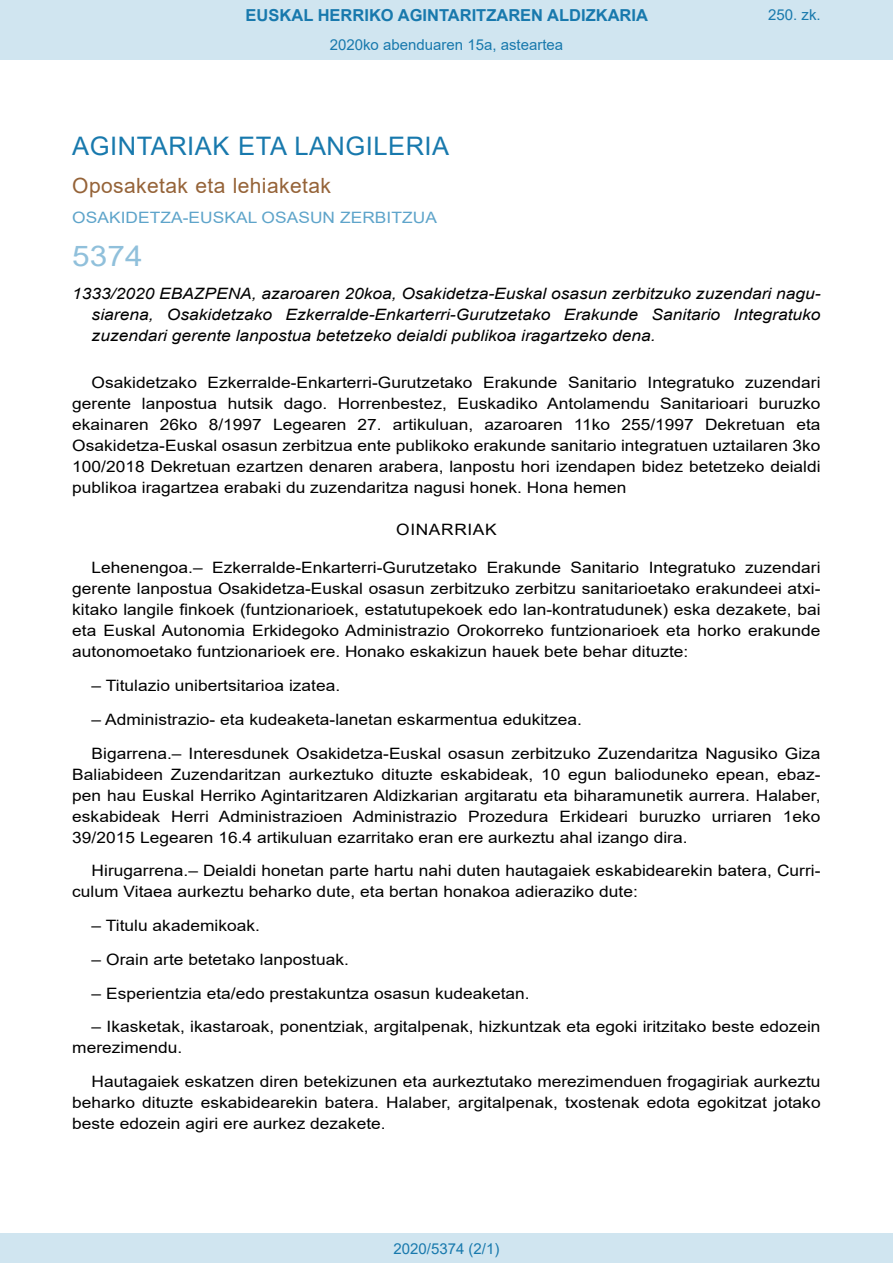
<style>
.page{position:relative;width:893px;height:1263px;background:#fff}
.page>*{position:absolute;margin:0;border:0;box-sizing:border-box;transform-origin:0 0}
.BOPVOrden{font:28.5px "Arial";color:#90c0db;scale:1.11 1}
.BOPVSeccion{font:25.5px "Arial";letter-spacing:.02em;color:#1879ad}
.BOPVSubseccion{font:21px "Arial";letter-spacing:.02em;color:#956338}
.t1{font:700 16.5px "Arial";color:#1879ad}
.BOPVDetalle{font:15.6px/21px "Arial";color:#000;text-align:justify;scale:1.11 1}
.BOPVTitulo{font:italic 15.6px/21px "Arial";color:#000;text-align:justify;scale:1.11 1}
.BOPVOrganismo{font:15.6px "Arial";letter-spacing:.005em;color:#5ea4ca;scale:1.11 1}
.BOPVClave{font:15.6px "Arial";letter-spacing:.035em;color:#000;scale:1.11 1}
.Paginacion_Centro{font:15px "Arial";color:#1879ad}
</style>
<div class="page">
<div style="left:0;top:0;width:893px;height:60px;background:#d0e5f0"></div>
<div style="left:0;top:1233px;width:893px;height:30px;background:#d0e5f0"></div>
<p class="t1" style="left:246px;top:3px;width:404px">EUSKAL HERRIKO AGINTARITZAREN ALDIZKARIA</p>
<p class="Paginacion_Centro" style="left:330px;top:35px;width:235px">2020ko abenduaren 15a, asteartea</p>
<p class="Paginacion_Centro" style="left:768px;top:5px;width:54px">250. zk.</p>
<p class="BOPVSeccion" style="left:72px;top:128px;width:378px">AGINTARIAK ETA LANGILERIA</p>
<p class="BOPVSubseccion" style="left:72px;top:171px;width:260px">Oposaketak eta lehiaketak</p>
<p class="BOPVOrganismo" style="left:72px;top:207px;width:330px">OSAKIDETZA-EUSKAL OSASUN ZERBITZUA</p>
<p class="BOPVOrden" style="left:72px;top:236px;width:65px">5374</p>
<p class="BOPVTitulo" style="left:92px;top:284px;width:658px;text-indent:-19px">1333/2020 EBAZPENA, azaroaren 20koa, Osakidetza-Euskal osasun zerbitzuko zuzendari nagu&shy;siarena, Osakidetzako Ezkerralde-Enkarterri-Gurutzetako Erakunde Sanitario Integratuko zuzendari gerente lanpostua betetzeko deialdi publikoa iragartzeko dena.</p>
<p class="BOPVDetalle" style="left:72px;top:372px;width:676px;text-indent:19px">Osakidetzako Ezkerralde-Enkarterri-Gurutzetako Erakunde Sanitario Integratuko zuzendari gerente lanpostua hutsik dago. Horrenbestez, Euskadiko Antolamendu Sanitarioari buruzko ekainaren 26ko 8/1997 Legearen 27. artikuluan, azaroaren 11ko 255/1997 Dekretuan eta Osakidetza-Euskal osasun zerbitzua ente publikoko erakunde sanitario integratuen uztailaren 3ko 100/2018 Dekretuan ezartzen denaren arabera, lanpostu hori izendapen bidez betetzeko deialdi publikoa iragartzea erabaki du zuzendaritza nagusi honek. Hona hemen</p>
<p class="BOPVClave" style="left:396px;top:519px;width:92px">OINARRIAK</p>
<p class="BOPVDetalle" style="left:72px;top:557px;width:676px;text-indent:19px">Lehenengoa.– Ezkerralde-Enkarterri-Gurutzetako Erakunde Sanitario Integratuko zuzendari gerente lanpostua Osakidetza-Euskal osasun zerbitzuko zerbitzu sanitarioetako erakundeei atxi&shy;kitako langile finkoek (funtzionarioek, estatutupekoek edo lan-kontratudunek) eska dezakete, bai eta Euskal Autonomia Erkidegoko Administrazio Orokorreko funtzionarioek eta horko erakunde autonomoetako funtzionarioek ere. Honako eskakizun hauek bete behar dituzte:</p>
<p class="BOPVDetalle" style="left:92px;top:675px;width:226px">– Titulazio unibertsitarioa izatea.</p>
<p class="BOPVDetalle" style="left:92px;top:709px;width:443px">– Administrazio- eta kudeaketa-lanetan eskarmentua edukitzea.</p>
<p class="BOPVDetalle" style="left:72px;top:742px;width:676px;text-indent:19px">Bigarrena.– Interesdunek Osakidetza-Euskal osasun zerbitzuko Zuzendaritza Nagusiko Giza Baliabideen Zuzendaritzan aurkeztuko dituzte eskabideak, 10 egun balioduneko epean, ebaz&shy;pen hau Euskal Herriko Agintaritzaren Aldizkarian argitaratu eta biharamunetik aurrera. Halaber, eskabideak Herri Administrazioen Administrazio Prozedura Erkideari buruzko urriaren 1eko 39/2015 Legearen 16.4 artikuluan ezarritako eran ere aurkeztu ahal izango dira.</p>
<p class="BOPVDetalle" style="left:72px;top:860px;width:676px;text-indent:19px">Hirugarrena.– Deialdi honetan parte hartu nahi duten hautagaiek eskabidearekin batera, Curri&shy;culum Vitaea aurkeztu beharko dute, eta bertan honakoa adieraziko dute:</p>
<p class="BOPVDetalle" style="left:92px;top:915px;width:153px">– Titulu akademikoak.</p>
<p class="BOPVDetalle" style="left:92px;top:949px;width:233px">– Orain arte betetako lanpostuak.</p>
<p class="BOPVDetalle" style="left:92px;top:982px;width:396px">– Esperientzia eta/edo prestakuntza osasun kudeaketan.</p>
<p class="BOPVDetalle" style="left:72px;top:1016px;width:676px;text-indent:19px">– Ikasketak, ikastaroak, ponentziak, argitalpenak, hizkuntzak eta egoki iritzitako beste edozein merezimendu.</p>
<p class="BOPVDetalle" style="left:72px;top:1071px;width:676px;text-indent:19px">Hautagaiek eskatzen diren betekizunen eta aurkeztutako merezimenduen frogagiriak aurkeztu beharko dituzte eskabidearekin batera. Halaber, argitalpenak, txostenak edota egokitzat jotako beste edozein agiri ere aurkez dezakete.</p>
<p class="Paginacion_Centro" style="left:393px;top:1238px;width:107px">2020/5374 (2/1)</p>
</div>
